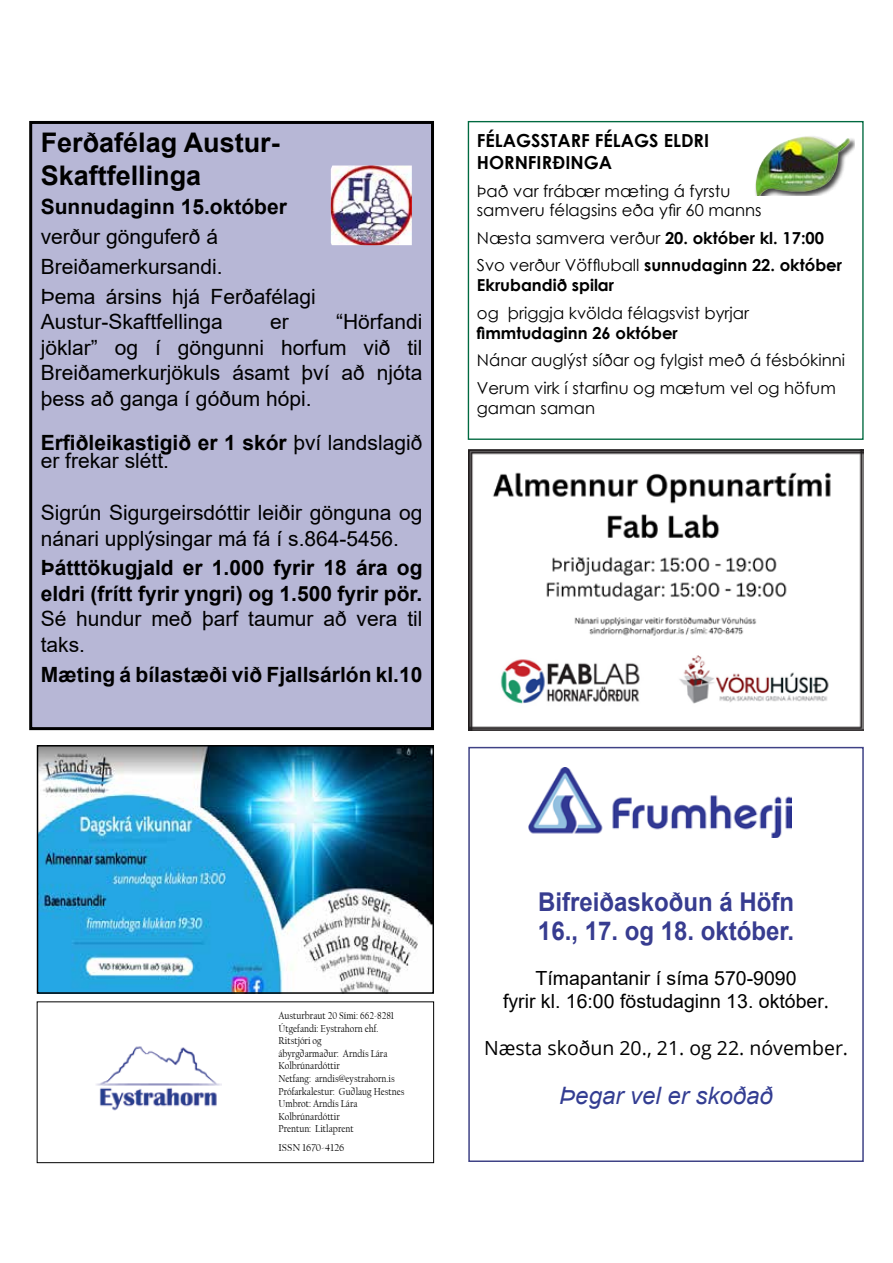
<style>
.page{position:relative;width:893px;height:1263px;background:#fff}
.page>*{position:absolute;margin:0;border:0;box-sizing:border-box;transform-origin:0 0}
.t1{font:700 27px/32.4px "Arial";color:#000}
.t2{font:700 25.95px/28.8px "Arial";color:#373c90;scale:.93 1}
.t3{font:italic 24px "Arial";color:#333d92}
.t4{font:21px/25.5px "Arial";color:#000}
.t5{font:700 21px/25.5px "Arial";color:#000}
.t6{font:19.5px/23.4px "Arial";color:#000;text-align:center}
.t7{font:19.5px "Open Sans";color:#000}
.t8{font:700 18px/21.6px "Century Gothic";color:#000}
.t9{font:16.5px/19.8px "Century Gothic";color:#000}
.t10{font:700 16.5px/27.6px "Century Gothic";color:#000}
.t11{font:10.5px/12.6px "Californian FB";color:#000;scale:.89 1}
.t12{font:10.5px "Californian FB";color:#000}
.s1{font-weight:700}
.s2{font-weight:400}
.s3{font-family:"Open Sans"}
</style>
<div class="page">
<img style="left:40px;top:748px;width:391px;height:243px">
<div style="left:37px;top:745px;width:397px;height:249px;border:2px solid #000101"></div>
<img style="left:468px;top:450px;width:396px;height:280px">
<div style="left:468px;top:747px;width:396px;height:415px;border:2px solid #3f4286"></div>
<img style="left:529px;top:767px;width:262px;height:70px">
<div style="left:468px;top:121px;width:396px;height:319px;border:1px solid #006940"></div>
<div style="left:754px;top:135px;width:100px;height:61px;background:#000;opacity:.75"></div>
<img style="left:755px;top:136px;width:95px;height:60px">
<div style="left:37px;top:1001px;width:397px;height:162px;border:1px solid #000"></div>
<img style="left:96px;top:1046px;width:125px;height:65px">
<div style="left:31px;top:122px;width:401px;height:607px;background:#b7b7d6"></div>
<div style="left:29px;top:121px;width:405px;height:609px;border:3px solid #000"></div>
<img style="left:331px;top:166px;width:81px;height:79px">
<p class="t1" style="left:41px;top:127px;width:241px">Ferðafélag Austur-<br>Skaftfellinga</p>
<p class="t5" style="left:41px;top:194px;width:248px">Sunnudaginn 15.október</p>
<p class="t4" style="left:41px;top:222px;width:276px;line-height:29.7px">verður gönguferð á<br>Breiðamerkursandi.<br>Þema ársins hjá Ferðafélagi</p>
<p class="t4" style="left:41px;top:309px;width:184px">Austur-Skaftfellinga</p>
<p class="t4" style="left:270px;top:309px;width:20px">er</p>
<p class="t4" style="left:41px;top:309px;width:383px;text-align:justify;text-indent:295px">“Hörfandi jöklar” og í göngunni horfum við til Breiðamerkurjökuls ásamt því að njóta þess að ganga í góðum hópi.</p>
<p class="t4" style="left:41px;top:433px;width:383px;line-height:18px"><span class="s1">Erfiðleikastigið er 1 skór</span> því landslagið er frekar slétt.</p>
<p class="t4" style="left:41px;top:500px;width:383px">Sigrún Sigurgeirsdóttir leiðir gönguna og nánari upplýsingar má fá í s.864-5456.</p>
<p class="t5" style="left:41px;top:555px;width:383px">Þátttökugjald er 1.000 fyrir 18 ára og eldri (frítt fyrir yngri) og 1.500 fyrir pör.</p>
<p class="t4" style="left:41px;top:606px;width:383px">Sé hundur með þarf taumur að vera til taks.</p>
<p class="t5" style="left:41px;top:662px;width:383px">Mæting á bílastæði við Fjallsárlón kl.10</p>
<p class="t8" style="left:477px;top:129px;width:234px">FÉLAGSSTARF FÉLAGS ELDRI<br>HORNFIRÐINGA</p>
<p class="t9" style="left:477px;top:180px;width:286px">Það var frábær mæting á fyrstu samveru félagsins eða yfir 60 manns</p>
<p class="t10" style="left:477px;top:223px;width:367px"><span class="s2">Næsta samvera verður</span> 20. október kl. 17:00<br><span class="s2">Svo verður Vöffluball</span> sunnudaginn 22. október</p>
<p class="t10" style="left:477px;top:271px;width:139px">Ekrubandið spilar</p>
<p class="t9" style="left:477px;top:303px;width:274px">og þriggja kvölda félagsvist byrjar</p>
<p class="t10" style="left:477px;top:318px;width:202px">fimmtudaginn 26 október</p>
<p class="t9" style="left:477px;top:346px;width:370px;line-height:27.6px">Nánar auglýst síðar og fylgist með á fésbókinni<br>Verum virk í starfinu og mætum vel og höfum</p>
<p class="t9" style="left:477px;top:397px;width:120px">gaman saman</p>
<p class="t11" style="left:279px;top:1009px;width:143px">Austurbraut 20 Sími: 662-8281<br>Útgefandi: Eystrahorn ehf.<br>Ritstjóri og<br>ábyrgðarmaður: Arndís Lára<br>Kolbrúnardóttir<br>Netfang: arndis@eystrahorn.is<br>Prófarkalestur: Guðlaug Hestnes<br>Umbrot: Arndís Lára<br>Kolbrúnardóttir<br>Prentun: Litlaprent</p>
<p class="t12" style="left:279px;top:1142px;width:67px">ISSN 1670-4126</p>
<p class="t2" style="left:538px;top:888px;width:277px">Bifreiðaskoðun á Höfn<br>16., 17. og 18. október.</p>
<p class="t6" style="left:503px;top:966px;width:328px">Tímapantanir í síma 570-9090<br>fyrir kl. 16:00 föstudaginn 13. október<span class="s3">.</span></p>
<p class="t7" style="left:484px;top:1035px;width:366px">Næsta skoðun 20., 21. og 22. nóvember.</p>
<p class="t3" style="left:559px;top:1080px;width:215px">Þegar vel er skoðað</p>
</div>
